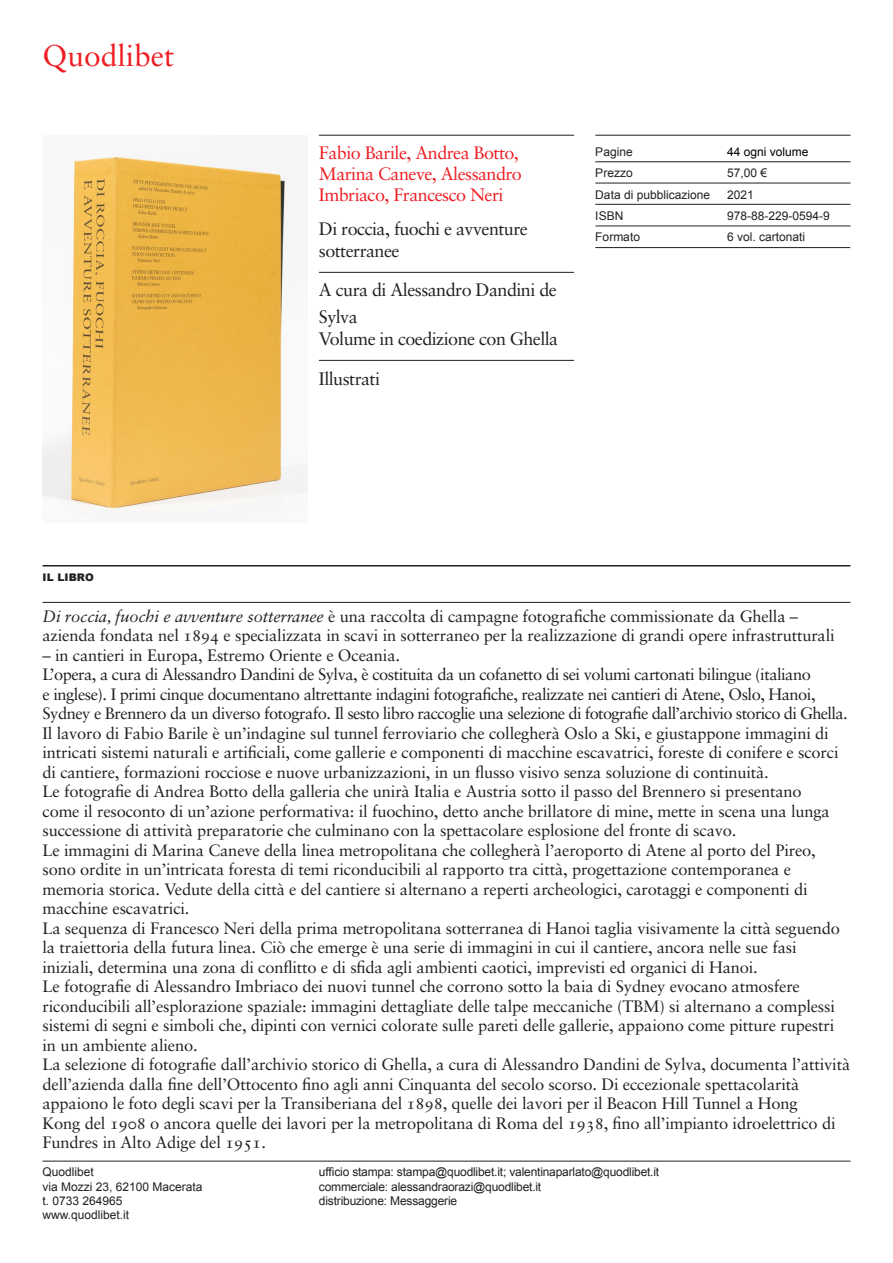
<style>
.page{position:relative;width:893px;height:1263px;background:#fff}
.page>*{position:absolute;margin:0;border:0;box-sizing:border-box;transform-origin:0 0}
.t1{font:30px "Sabon Roman Os F";color:#ee1d23}
.t2{font:18px/21.3px "Sabon Roman Os F";letter-spacing:-.03em;color:#231f20}
.t3{font:18px/21.3px "Sabon Roman Os F";letter-spacing:-.03em;color:#ee1d23}
.t4{font:16.5px/19.5px "Sabon Roman Os F";letter-spacing:-.01em;color:#231f20}
.t5{font:16.5px/19.5px "Sabon Roman Os F";letter-spacing:-.03em;color:#231f20}
.t6{font:12px "Arial";color:#231f20}
.t7{font:12px "Arial";color:#000}
.t8{font:900 10.5px "Arial";letter-spacing:.01em;color:#231f20}
.s1{font-family:"Sabon Italic Os F"}
</style>
<div class="page">
<hr style="left:43px;top:1161px;width:807px;height:1px;background:#231f20">
<hr style="left:319px;top:135px;width:255px;height:1px;background:#231f20">
<hr style="left:43px;top:565px;width:807px;height:1px;background:#231f20">
<hr style="left:43px;top:602px;width:807px;height:1px;background:#231f20">
<img style="left:42px;top:154px;width:265px;height:366px">
<hr style="left:595px;top:135px;width:255px;height:1px;background:#231f20">
<hr style="left:595px;top:162px;width:255px;height:1px;background:#231f20">
<hr style="left:595px;top:183px;width:255px;height:1px;background:#231f20">
<hr style="left:595px;top:204px;width:255px;height:1px;background:#231f20">
<hr style="left:595px;top:226px;width:255px;height:1px;background:#231f20">
<hr style="left:595px;top:247px;width:255px;height:1px;background:#231f20">
<hr style="left:319px;top:272px;width:255px;height:1px;background:#231f20">
<hr style="left:319px;top:360px;width:255px;height:1px;background:#231f20">
<p class="t1" style="left:43px;top:38px;width:133px">Quodlibet</p>
<p class="t3" style="left:319px;top:142px;width:205px">Fabio Barile, Andrea Botto,<br>Marina Caneve, Alessandro<br>Imbriaco, Francesco Neri</p>
<p class="t2" style="left:319px;top:218px;width:210px">Di roccia, fuochi e avventure sotterranee</p>
<p class="t2" style="left:319px;top:276px;width:239px;line-height:27px">A cura di Alessandro Dandini de<br>Sylva</p>
<p class="t2" style="left:319px;top:328px;width:241px">Volume in coedizione con Ghella</p>
<p class="t2" style="left:319px;top:368px;width:63px">Illustrati</p>
<p class="t6" style="left:595px;top:144px;width:39px">Pagine</p>
<p class="t6" style="left:595px;top:165px;width:39px">Prezzo</p>
<p class="t6" style="left:595px;top:186px;width:116px">Data di pubblicazione</p>
<p class="t6" style="left:595px;top:208px;width:30px">ISBN</p>
<p class="t6" style="left:595px;top:229px;width:46px">Formato</p>
<p class="t7" style="left:727px;top:144px;width:83px">44 ogni volume</p>
<p class="t6" style="left:727px;top:165px;width:42px">57,00 €</p>
<p class="t6" style="left:727px;top:186px;width:28px">2021</p>
<p class="t6" style="left:727px;top:208px;width:104px">978-88-229-0594-9</p>
<p class="t6" style="left:727px;top:229px;width:80px">6 vol. cartonati</p>
<p class="t8" style="left:43px;top:570px;width:53px">IL LIBRO</p>
<p class="t4" style="left:43px;top:606px;width:794px"><span class="s1">Di roccia, fuochi e avventure sotterranee</span> è una raccolta di campagne fotografiche commissionate da Ghella – azienda fondata nel 1894 e specializzata in scavi in sotterraneo per la realizzazione di grandi opere infrastrutturali</p>
<p class="t4" style="left:43px;top:645px;width:359px">– in cantieri in Europa, Estremo Oriente e Oceania.</p>
<p class="t5" style="left:43px;top:664px;width:807px">L’opera, a cura di Alessandro Dandini de Sylva, è costituita da un cofanetto di sei volumi cartonati bilingue (italiano<br>e inglese). I primi cinque documentano altrettante indagini fotografiche, realizzate nei cantieri di Atene, Oslo, Hanoi,<br>Sydney e Brennero da un diverso fotografo. Il sesto libro raccoglie una selezione di fotografie dall’archivio storico di Ghella.</p>
<p class="t4" style="left:43px;top:723px;width:798px">Il lavoro di Fabio Barile è un’indagine sul tunnel ferroviario che collegherà Oslo a Ski, e giustappone immagini di intricati sistemi naturali e artificiali, come gallerie e componenti di macchine escavatrici, foreste di conifere e scorci di cantiere, formazioni rocciose e nuove urbanizzazioni, in un flusso visivo senza soluzione di continuità.</p>
<p class="t4" style="left:43px;top:781px;width:789px">Le fotografie di Andrea Botto della galleria che unirà Italia e Austria sotto il passo del Brennero si presentano come il resoconto di un’azione performativa: il fuochino, detto anche brillatore di mine, mette in scena una lunga successione di attività preparatorie che culminano con la spettacolare esplosione del fronte di scavo.</p>
<p class="t4" style="left:43px;top:840px;width:775px">Le immagini di Marina Caneve della linea metropolitana che collegherà l’aeroporto di Atene al porto del Pireo, sono ordite in un’intricata foresta di temi riconducibili al rapporto tra città, progettazione contemporanea e memoria storica. Vedute della città e del cantiere si alternano a reperti archeologici, carotaggi e componenti di macchine escavatrici.</p>
<p class="t4" style="left:43px;top:918px;width:799px">La sequenza di Francesco Neri della prima metropolitana sotterranea di Hanoi taglia visivamente la città seguendo la traiettoria della futura linea. Ciò che emerge è una serie di immagini in cui il cantiere, ancora nelle sue fasi iniziali, determina una zona di conflitto e di sfida agli ambienti caotici, imprevisti ed organici di Hanoi.</p>
<p class="t4" style="left:43px;top:976px;width:794px">Le fotografie di Alessandro Imbriaco dei nuovi tunnel che corrono sotto la baia di Sydney evocano atmosfere riconducibili all’esplorazione spaziale: immagini dettagliate delle talpe meccaniche (TBM) si alternano a complessi sistemi di segni e simboli che, dipinti con vernici colorate sulle pareti delle gallerie, appaiono come pitture rupestri in un ambiente alieno.</p>
<p class="t4" style="left:43px;top:1054px;width:809px">La selezione di fotografie dall’archivio storico di Ghella, a cura di Alessandro Dandini de Sylva, documenta l’attività dell’azienda dalla fine dell’Ottocento fino agli anni Cinquanta del secolo scorso. Di eccezionale spettacolarità appaiono le foto degli scavi per la Transiberiana del 1898, quelle dei lavori per il Beacon Hill Tunnel a Hong<br>Kong del 1908 o ancora quelle dei lavori per la metropolitana di Roma del 1938, fino all’impianto idroelettrico di Fundres in Alto Adige del 1951.</p>
<p class="t6" style="left:43px;top:1164px;width:53px">Quodlibet</p>
<p class="t6" style="left:43px;top:1178px;width:162px">via Mozzi 23, 62100 Macerata</p>
<p class="t6" style="left:43px;top:1193px;width:82px">t. 0733 264965</p>
<p class="t6" style="left:43px;top:1207px;width:88px">www.quodlibet.it</p>
<p class="t6" style="left:319px;top:1164px;width:342px">ufficio stampa: stampa@quodlibet.it; valentinaparlato@quodlibet.it</p>
<p class="t6" style="left:319px;top:1178px;width:224px">commerciale: alessandraorazi@quodlibet.it</p>
<p class="t6" style="left:319px;top:1193px;width:140px">distribuzione: Messaggerie</p>
</div>
